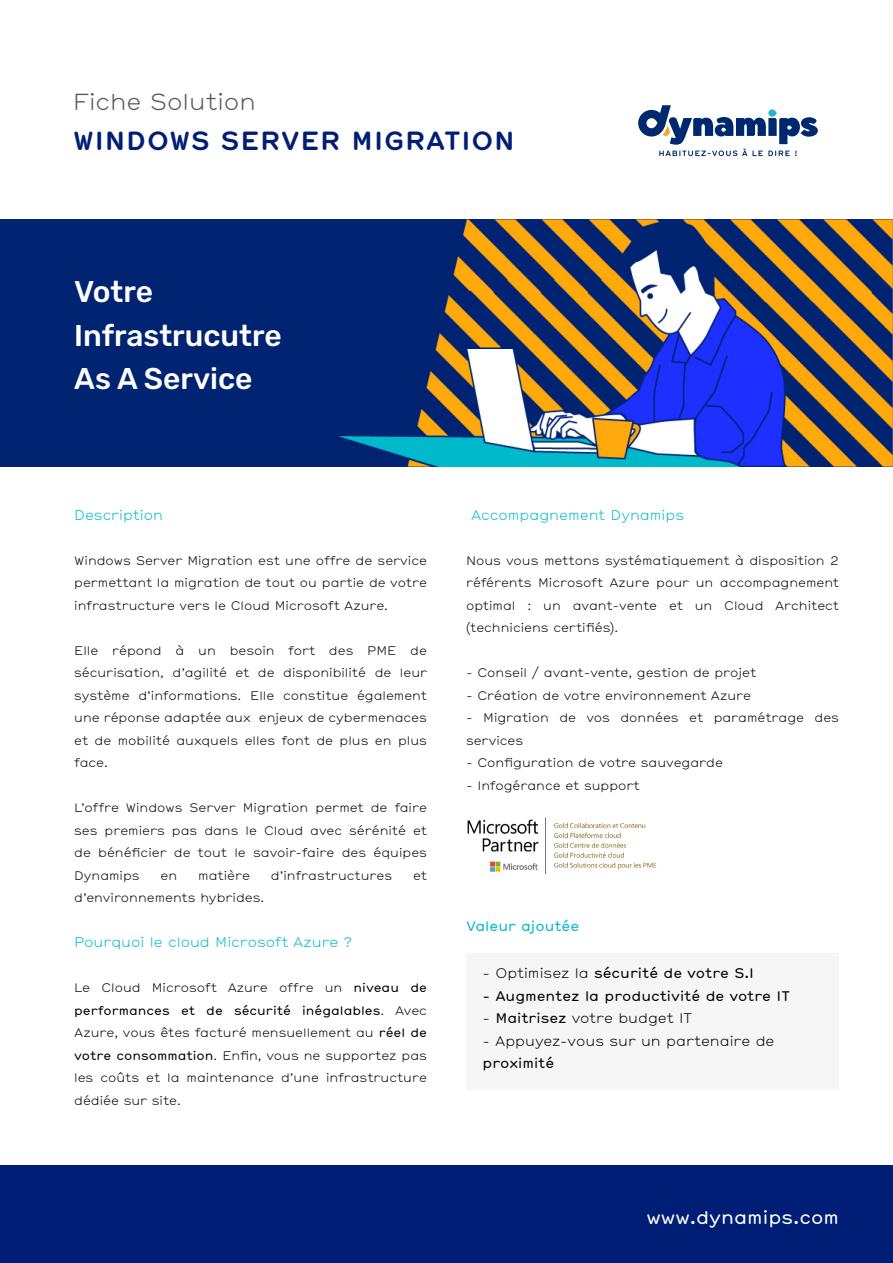
<style>
.page{position:relative;width:893px;height:1263px;background:#fff}
.page>*{position:absolute;margin:0;border:0;box-sizing:border-box;transform-origin:0 0}
.t1{font:500 30px/43.5px "Rubik";color:#fff}
.t2{font:700 25.5px "Hermes";letter-spacing:.01em;color:#001e75}
.t3{font:300 22.5px "Hermes";color:#575756}
.t4{font:18px "Hermes";color:#fff}
.t5{font:13.5px "Hermes";color:#000}
.t6{font:300 13.5px "Hermes";color:#00b9cb}
.t7{font:300 13.5px "Hermes";color:#000}
.t8{font:13.5px "Hermes";color:#00bacc}
.t9{font:300 12px/22.5px "Hermes";color:#000;text-align:justify}
.s1{font-weight:400}
.s2{font-weight:300}
</style>
<div class="page">
<img style="left:0;top:219px;width:893px;height:248px">
<div style="left:0;top:1166px;width:893px;height:97px;background:#001e75"></div>
<div style="left:466px;top:953px;width:373px;height:137px;background:#f6f6f6"></div>
<img style="left:467px;top:817px;width:190px;height:58px">
<svg style="left:638px;top:105px;width:180px;height:51px"></svg>
<h3 class="t3" style="left:73px;top:86px;width:185px">Fiche Solution</h3>
<h2 class="t2" style="left:73px;top:121px;width:444px">WINDOWS SERVER MIGRATION</h2>
<h1 class="t1" style="left:74px;top:271px;width:209px">Votre<br>Infrastrucutre<br>As A Service</h1>
<p class="t6" style="left:74px;top:505px;width:90px">Description</p>
<p class="t9" style="left:74px;top:548px;width:354px">Windows Server Migration est une offre de service permettant la migration de tout ou partie de votre infrastructure vers le Cloud Microsoft Azure.</p>
<p class="t9" style="left:74px;top:638px;width:354px">Elle répond à un besoin fort des PME de sécurisation, d’agilité et de disponibilité de leur système d’informations. Elle constitue également une réponse adaptée aux enjeux de cybermenaces et de mobilité auxquels elles font de plus en plus face.</p>
<p class="t9" style="left:74px;top:796px;width:354px">L’offre Windows Server Migration permet de faire ses premiers pas dans le Cloud avec sérénité et de bénéficier de tout le savoir-faire des équipes Dynamips</p>
<p class="t9" style="left:161px;top:863px;width:18px">en</p>
<p class="t9" style="left:198px;top:863px;width:53px">matière</p>
<p class="t9" style="left:271px;top:863px;width:123px">d’infrastructures</p>
<p class="t9" style="left:413px;top:863px;width:16px">et</p>
<p class="t9" style="left:74px;top:886px;width:191px">d’environnements hybrides.</p>
<p class="t6" style="left:74px;top:932px;width:279px">Pourquoi le cloud Microsoft Azure ?</p>
<p class="t9" style="left:74px;top:976px;width:354px">Le Cloud Microsoft Azure offre un <span class="s1">niveau de performances et de sécurité inégalables</span>. Avec Azure, vous êtes facturé mensuellement au <span class="s1">réel de votre consommation</span>. Enfin, vous ne supportez pas les coûts et la maintenance d’une infrastructure dédiée sur site.</p>
<p class="t6" style="left:471px;top:505px;width:215px">Accompagnement Dynamips</p>
<p class="t9" style="left:466px;top:548px;width:375px">Nous vous mettons systématiquement à disposition 2 référents Microsoft Azure pour un accompagnement optimal : un avant-vente et un Cloud Architect (techniciens certifiés).</p>
<p class="t9" style="left:466px;top:661px;width:292px">- Conseil / avant-vente, gestion de projet</p>
<p class="t9" style="left:466px;top:683px;width:286px">- Création de votre environnement Azure</p>
<p class="t9" style="left:466px;top:706px;width:374px">- Migration de vos données et paramétrage des services</p>
<p class="t9" style="left:466px;top:751px;width:258px">- Configuration de votre sauvegarde</p>
<p class="t9" style="left:466px;top:773px;width:175px">- Infogérance et support</p>
<p class="t8" style="left:466px;top:916px;width:115px">Valeur ajoutée</p>
<p class="t5" style="left:483px;top:963px;width:273px"><span class="s2">- Optimisez la</span> sécurité de votre S.I</p>
<p class="t5" style="left:483px;top:985px;width:309px">- Augmentez la productivité de votre IT</p>
<p class="t7" style="left:483px;top:1008px;width:211px">- <span class="s1">Maitrisez</span> votre budget IT</p>
<p class="t7" style="left:483px;top:1031px;width:293px">- Appuyez-vous sur un partenaire de</p>
<p class="t5" style="left:483px;top:1053px;width:73px">proximité</p>
<h3 class="t4" style="left:646px;top:1204px;width:194px">www.dynamips.com</h3>
</div>
